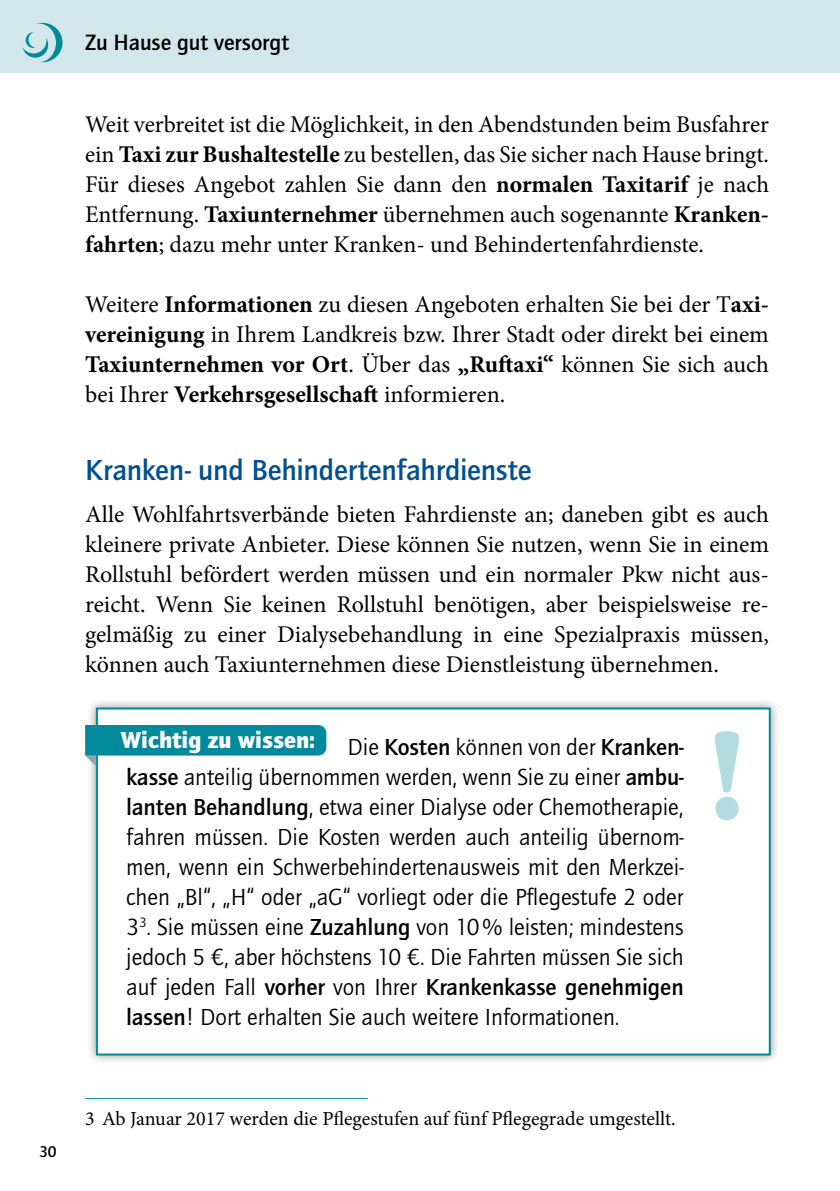
<style>
.page{position:relative;width:840px;height:1191px;background:#fff}
.page>*{position:absolute;margin:0;border:0;box-sizing:border-box;transform-origin:0 0}
.t1{font:900 131.6px "Minion Std";color:#008a9b}
.H2_BLAU{font:500 30px "Quay Sans ITC Std";letter-spacing:-.005em;color:#005091}
.Fließtext{font:24px/30px "Minion Pro";color:#000;text-align:justify}
.t2{font:24px/30px "Quay Sans ITC Std";color:#000;text-align:justify}
.t3{font:900 24px "Quay Sans ITC Std";color:#fff}
.t4{font:500 23px "Quay Sans ITC Std";letter-spacing:-.005em;color:#000}
.Fussnote{font:20px "Minion Pro";color:#000}
.t5{font:500 16px "Quay Sans ITC Std";color:#000}
.s1{font-weight:700}
.s2{font-weight:500}
</style>
<div class="page">
<div style="left:0;top:0;width:839px;height:72px;background:#d2e7ea"></div>
<svg style="left:23px;top:23px;width:39px;height:39px"></svg>
<div style="left:86px;top:698px;width:693px;height:367px;background:#000;opacity:.4"></div>
<svg style="left:95px;top:706px;width:676px;height:350px"></svg>
<svg style="left:85px;top:725px;width:241px;height:41px"></svg>
<hr style="left:85px;top:1098px;width:282px;height:1px;background:#008a9b">
<p class="t4" style="left:85px;top:29px;width:205px">Zu Hause gut versorgt</p>
<p class="Fließtext" style="left:85px;top:109px;width:685px">Weit verbreitet ist die Möglichkeit, in den Abendstunden beim Busfahrer ein <span class="s1">Taxi zur Bushaltestelle</span> zu bestellen, das Sie sicher nach Hause bringt.<br>Für dieses Angebot zahlen Sie dann den <span class="s1">normalen Taxitarif</span> je nach Entfernung. <span class="s1">Taxiunternehmer</span> übernehmen auch sogenannte <span class="s1">Kranken&shy;fahrten</span>; dazu mehr unter Kranken- und Behindertenfahrdienste.</p>
<p class="Fließtext" style="left:85px;top:289px;width:685px">Weitere <span class="s1">Informationen</span> zu diesen Angeboten erhalten Sie bei der T<span class="s1">axi&shy;vereinigung</span> in Ihrem Landkreis bzw. Ihrer Stadt oder direkt bei einem <span class="s1">Taxiunternehmen vor Ort</span>. Über das <span class="s1">„Ruftaxi“</span> können Sie sich auch bei Ihrer <span class="s1">Verkehrsgesellschaft</span> informieren.</p>
<p class="H2_BLAU" style="left:85px;top:452px;width:448px">Kranken- und Behindertenfahrdienste</p>
<p class="Fließtext" style="left:85px;top:499px;width:685px">Alle Wohlfahrtsverbände bieten Fahrdienste an; daneben gibt es auch kleinere private Anbieter. Diese können Sie nutzen, wenn Sie in einem Rollstuhl befördert werden müssen und ein normaler Pkw nicht aus&shy;reicht. Wenn Sie keinen Rollstuhl benötigen, aber beispielsweise re&shy;gelmäßig zu einer Dialysebehandlung in eine Spezialpraxis müssen, können auch Taxiunternehmen diese Dienstleistung übernehmen.</p>
<p class="t3" style="left:121px;top:725px;width:196px">Wichtig zu wissen:</p>
<h1 class="t1" style="left:708px;top:710px;width:38px">!</h1>
<p class="t2" style="left:126px;top:732px;width:558px;text-indent:221px">Die <span class="s2">Kosten</span> können von der <span class="s2">Kranken&shy;kasse</span> anteilig übernommen werden, wenn Sie zu einer <span class="s2">ambu&shy;lanten Behandlung</span>, etwa einer Dialyse oder Chemotherapie, fahren müssen. Die Kosten werden auch anteilig übernom&shy;men, wenn ein Schwerbehindertenausweis mit den Merkzei&shy;chen „Bl“, „H“ oder „aG“ vorliegt oder die Pflegestufe 2 oder</p>
<p class="t2" style="left:126px;top:912px;width:558px">3<sup>3</sup>. Sie müssen eine <span class="s2">Zuzahlung</span> von 10% leisten; mindestens jedoch 5 €, aber höchstens 10 €. Die Fahrten müssen Sie sich auf jeden Fall <span class="s2">vorher</span> von Ihrer <span class="s2">Krankenkasse genehmigen lassen</span>! Dort erhalten Sie auch weitere Informationen.</p>
<p class="t5" style="left:39px;top:1142px;width:19px">30</p>
<p class="Fussnote" style="left:85px;top:1105px;width:591px">3 Ab Januar 2017 werden die Pflegestufen auf fünf Pflegegrade umgestellt.</p>
</div>
